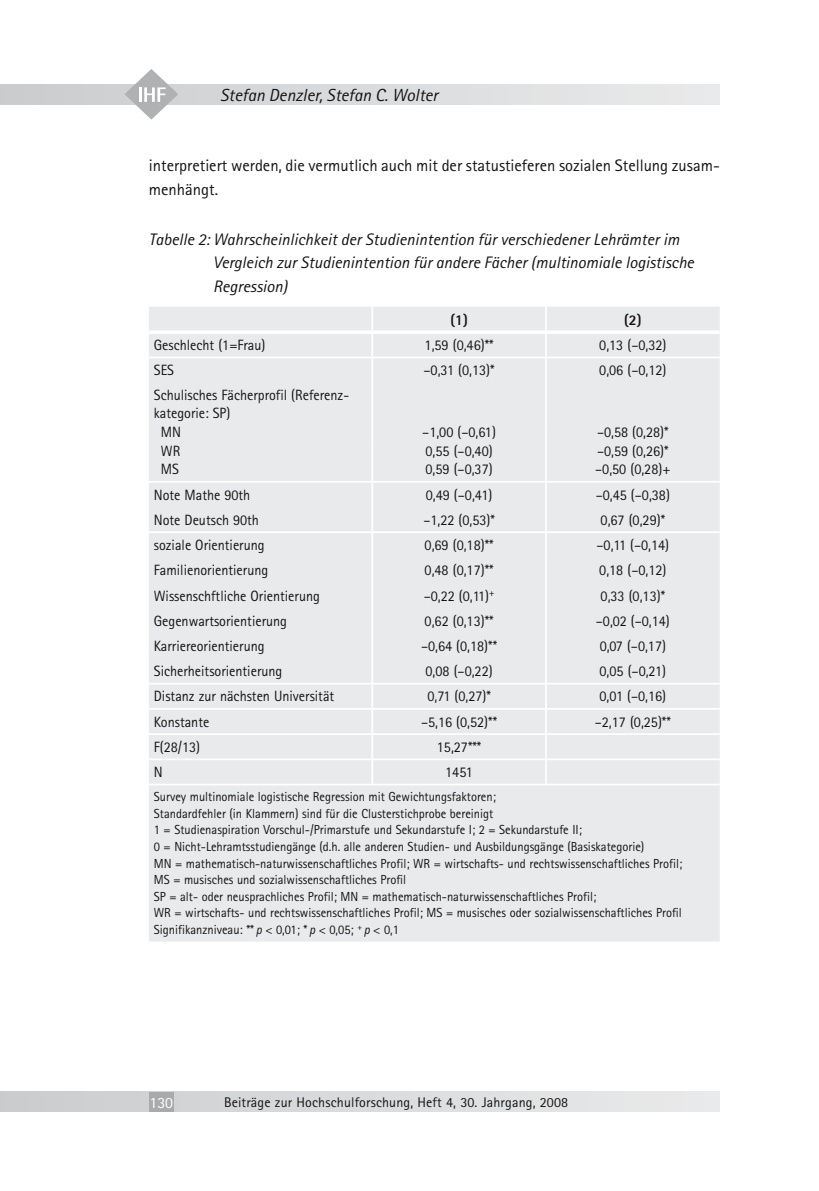
<style>
.page{position:relative;width:819px;height:1191px;background:#fff}
.page>*{position:absolute;margin:0;border:0;box-sizing:border-box;transform-origin:0 0}
.t1{font:italic 17.5px "Agfa Rotis Sans Serif";color:#141314}
.t2{font:italic 16.62px/23.6px "Agfa Rotis Sans Serif";color:#141314}
.t3{font:16.62px/23.6px "Agfa Rotis Sans Serif";color:#141314}
.t4{font:15.75px "Agfa Rotis Sans Serif";color:#fff}
.t5{font:14.88px "Agfa Rotis Sans Serif";color:#141314;scale:.95 1}
.t6{font:800 14.88px "Agfa Rotis Sans Serif";color:#141314;scale:.95 1}
.t7{font:14px "Agfa Rotis Sans Serif";letter-spacing:.01em;color:#141314}
.t8{font:13.12px/16.6px "Agfa Rotis Sans Serif";color:#141314;scale:.95 1}
.s1{font-style:italic}
</style>
<div class="page">
<div style="left:0;top:1091px;width:719px;height:20px;background:linear-gradient(to right,#cbcccd,#eaeaeb)"></div>
<div style="left:0;top:84px;width:719px;height:20px;background:linear-gradient(to right,#cbcccd,#eaeaeb)"></div>
<svg style="left:124px;top:69px;width:54px;height:51px"></svg>
<div style="left:149px;top:1091px;width:25px;height:20px;background:#a9aaac"></div>
<div style="left:149px;top:307px;width:570px;height:634px;background:#e9eaeb"></div>
<hr style="left:371px;top:507px;width:2px;height:24px;background:#fff">
<hr style="left:545px;top:507px;width:2px;height:24px;background:#fff">
<hr style="left:371px;top:307px;width:2px;height:23px;background:#fff">
<hr style="left:545px;top:307px;width:2px;height:23px;background:#fff">
<hr style="left:371px;top:383px;width:2px;height:42px;background:#fff">
<hr style="left:545px;top:383px;width:2px;height:42px;background:#fff">
<svg style="left:371px;top:425px;width:2px;height:56px"></svg>
<svg style="left:545px;top:425px;width:2px;height:56px"></svg>
<hr style="left:371px;top:358px;width:2px;height:25px;background:#fff">
<hr style="left:545px;top:358px;width:2px;height:25px;background:#fff">
<hr style="left:149px;top:481px;width:397px;height:1px;background:#fff">
<hr style="left:371px;top:482px;width:2px;height:25px;background:#fff">
<hr style="left:546px;top:481px;width:173px;height:1px;background:#fff">
<hr style="left:545px;top:482px;width:2px;height:25px;background:#fff">
<hr style="left:149px;top:531px;width:397px;height:2px;background:#fff">
<hr style="left:371px;top:533px;width:2px;height:24px;background:#fff">
<hr style="left:546px;top:531px;width:173px;height:2px;background:#fff">
<hr style="left:545px;top:533px;width:2px;height:24px;background:#fff">
<hr style="left:371px;top:557px;width:2px;height:26px;background:#fff">
<hr style="left:545px;top:557px;width:2px;height:26px;background:#fff">
<hr style="left:371px;top:583px;width:2px;height:25px;background:#fff">
<hr style="left:545px;top:583px;width:2px;height:25px;background:#fff">
<hr style="left:371px;top:608px;width:2px;height:25px;background:#fff">
<hr style="left:545px;top:608px;width:2px;height:25px;background:#fff">
<hr style="left:371px;top:633px;width:2px;height:25px;background:#fff">
<hr style="left:545px;top:633px;width:2px;height:25px;background:#fff">
<hr style="left:371px;top:658px;width:2px;height:25px;background:#fff">
<hr style="left:545px;top:658px;width:2px;height:25px;background:#fff">
<hr style="left:149px;top:683px;width:397px;height:1px;background:#fff">
<hr style="left:371px;top:684px;width:2px;height:24px;background:#fff">
<hr style="left:546px;top:683px;width:173px;height:1px;background:#fff">
<hr style="left:545px;top:684px;width:2px;height:24px;background:#fff">
<hr style="left:149px;top:708px;width:397px;height:1px;background:#fff">
<hr style="left:371px;top:709px;width:2px;height:24px;background:#fff">
<hr style="left:546px;top:708px;width:173px;height:1px;background:#fff">
<hr style="left:545px;top:709px;width:2px;height:24px;background:#fff">
<hr style="left:149px;top:733px;width:397px;height:2px;background:#fff">
<hr style="left:371px;top:735px;width:2px;height:23px;background:#fff">
<hr style="left:546px;top:733px;width:173px;height:2px;background:#fff">
<hr style="left:545px;top:735px;width:2px;height:23px;background:#fff">
<hr style="left:149px;top:758px;width:397px;height:2px;background:#fff">
<hr style="left:371px;top:760px;width:2px;height:23px;background:#fff">
<hr style="left:546px;top:758px;width:173px;height:2px;background:#fff">
<hr style="left:545px;top:760px;width:2px;height:23px;background:#fff">
<hr style="left:149px;top:783px;width:570px;height:2px;background:#fff">
<hr style="left:149px;top:330px;width:570px;height:4px;background:#fff">
<hr style="left:371px;top:334px;width:2px;height:22px;background:#fff">
<hr style="left:545px;top:334px;width:2px;height:22px;background:#fff">
<hr style="left:149px;top:356px;width:570px;height:2px;background:#fff">
<p class="t1" style="left:220px;top:88px;width:219px">Stefan Denzler, Stefan C. Wolter</p>
<p class="t3" style="left:149px;top:156px;width:572px">interpretiert werden, die vermutlich auch mit der statustieferen sozialen Stellung zusam&shy;menhängt.</p>
<p class="t2" style="left:213px;top:229px;width:482px;text-indent:-64px">Tabelle 2: Wahrscheinlichkeit der Studienintention für verschiedener Lehrämter im<br>V ergleich zur Studienintention für andere Fächer (multinomiale logistische<br>Regression)</p>
<p class="t6" style="left:450px;top:314px;width:20px">(1)</p>
<p class="t6" style="left:624px;top:314px;width:20px">(2)</p>
<p class="t5" style="left:154px;top:339px;width:119px">Geschlecht (1=Frau)</p>
<p class="t5" style="left:424px;top:339px;width:74px">1,59 (0,46)**</p>
<p class="t5" style="left:599px;top:339px;width:72px">0,13 (–0,32)</p>
<p class="t5" style="left:154px;top:365px;width:23px">SES</p>
<p class="t5" style="left:423px;top:365px;width:76px">–0,31 (0,13)*</p>
<p class="t5" style="left:599px;top:365px;width:72px">0,06 (–0,12)</p>
<p class="t5" style="left:154px;top:390px;width:207px">Schulisches Fächerprofil (Referenz-</p>
<p class="t5" style="left:154px;top:407px;width:82px">kategorie: SP)</p>
<p class="t5" style="left:161px;top:426px;width:23px">MN</p>
<p class="t5" style="left:422px;top:426px;width:79px">–1,00 (–0,61)</p>
<p class="t5" style="left:597px;top:426px;width:77px">–0,58 (0,28)*</p>
<p class="t5" style="left:161px;top:445px;width:22px">WR</p>
<p class="t5" style="left:425px;top:445px;width:72px">0,55 (–0,40)</p>
<p class="t5" style="left:597px;top:445px;width:77px">–0,59 (0,26)*</p>
<p class="t5" style="left:161px;top:464px;width:20px">MS</p>
<p class="t5" style="left:425px;top:464px;width:72px">0,59 (–0,37)</p>
<p class="t5" style="left:595px;top:464px;width:81px">–0,50 (0,28)+</p>
<p class="t5" style="left:154px;top:489px;width:103px">Note Mathe 90th</p>
<p class="t5" style="left:426px;top:489px;width:72px">0,49 (–0,41)</p>
<p class="t5" style="left:595px;top:489px;width:80px">–0,45 (–0,38)</p>
<p class="t5" style="left:154px;top:514px;width:112px">Note Deutsch 90th</p>
<p class="t5" style="left:423px;top:514px;width:77px">–1,22 (0,53)*</p>
<p class="t5" style="left:600px;top:514px;width:69px">0,67 (0,29)*</p>
<p class="t5" style="left:154px;top:539px;width:118px">soziale Orientierung</p>
<p class="t5" style="left:424px;top:539px;width:74px">0,69 (0,18)**</p>
<p class="t5" style="left:596px;top:539px;width:78px">–0,11 (–0,14)</p>
<p class="t5" style="left:154px;top:564px;width:122px">Familienorientierung</p>
<p class="t5" style="left:424px;top:564px;width:74px">0,48 (0,17)**</p>
<p class="t5" style="left:599px;top:564px;width:72px">0,18 (–0,12)</p>
<p class="t5" style="left:154px;top:590px;width:176px">Wissenschftliche Orientierung</p>
<p class="t5" style="left:423px;top:590px;width:76px">–0,22 (0,11)<sup>+</sup></p>
<p class="t5" style="left:600px;top:590px;width:69px">0,33 (0,13)*</p>
<p class="t5" style="left:154px;top:615px;width:142px">Gegenwartsorientierung</p>
<p class="t5" style="left:424px;top:615px;width:74px">0,62 (0,13)**</p>
<p class="t5" style="left:596px;top:615px;width:79px">–0,02 (–0,14)</p>
<p class="t5" style="left:154px;top:640px;width:118px">Karriereorientierung</p>
<p class="t5" style="left:421px;top:640px;width:82px">–0,64 (0,18)**</p>
<p class="t5" style="left:599px;top:640px;width:71px">0,07 (–0,17)</p>
<p class="t5" style="left:154px;top:665px;width:137px">Sicherheitsorientierung</p>
<p class="t5" style="left:425px;top:665px;width:72px">0,08 (–0,22)</p>
<p class="t5" style="left:599px;top:665px;width:72px">0,05 (–0,21)</p>
<p class="t5" style="left:154px;top:691px;width:191px">Distanz zur nächsten Universität</p>
<p class="t5" style="left:427px;top:691px;width:68px">0,71 (0,27)*</p>
<p class="t5" style="left:599px;top:691px;width:72px">0,01 (–0,16)</p>
<p class="t5" style="left:154px;top:716px;width:60px">Konstante</p>
<p class="t5" style="left:421px;top:716px;width:82px">–5,16 (0,52)**</p>
<p class="t5" style="left:594px;top:716px;width:82px">–2,17 (0,25)**</p>
<p class="t5" style="left:154px;top:741px;width:50px">F(28/13)</p>
<p class="t5" style="left:437px;top:741px;width:48px">15,27***</p>
<p class="t5" style="left:154px;top:766px;width:11px">N</p>
<p class="t5" style="left:445px;top:766px;width:31px">1451</p>
<p class="t8" style="left:154px;top:789px;width:557px">Survey multinomiale logistische Regression mit Gewichtungsfaktoren;<br>Standardfehler (in Klammern) sind für die Clusterstichprobe bereinigt<br>1 = Studienaspiration Vorschul-/Primarstufe und Sekundarstufe I; 2 = Sekundarstufe II;<br>0 = Nicht-Lehramtsstudiengänge (d.h. alle anderen Studien- und Ausbildungsgänge (Basiskategorie)<br>MN = mathematisch-naturwissenschaftliches Profil; WR = wirtschafts- und rechtswissenschaftliches Profil; MS = musisches und sozialwissenschaftliches Profil<br>SP = alt- oder neusprachliches Profil; MN = mathematisch-naturwissenschaftliches Profil;<br>WR = wirtschafts- und rechtswissenschaftliches Profil; MS = musisches oder sozialwissenschaftliches Profil Signifikanzniveau: ** <span class="s1">p</span> &lt; 0,01; * <span class="s1">p</span> &lt; 0,05; <sup>+</sup> <span class="s1">p</span> &lt; 0,1</p>
<p class="t4" style="left:149px;top:1096px;width:25px">130</p>
<p class="t7" style="left:224px;top:1097px;width:345px">Beiträge zur Hochschulforschung, Heft 4, 30. Jahrgang, 2008</p>
</div>
